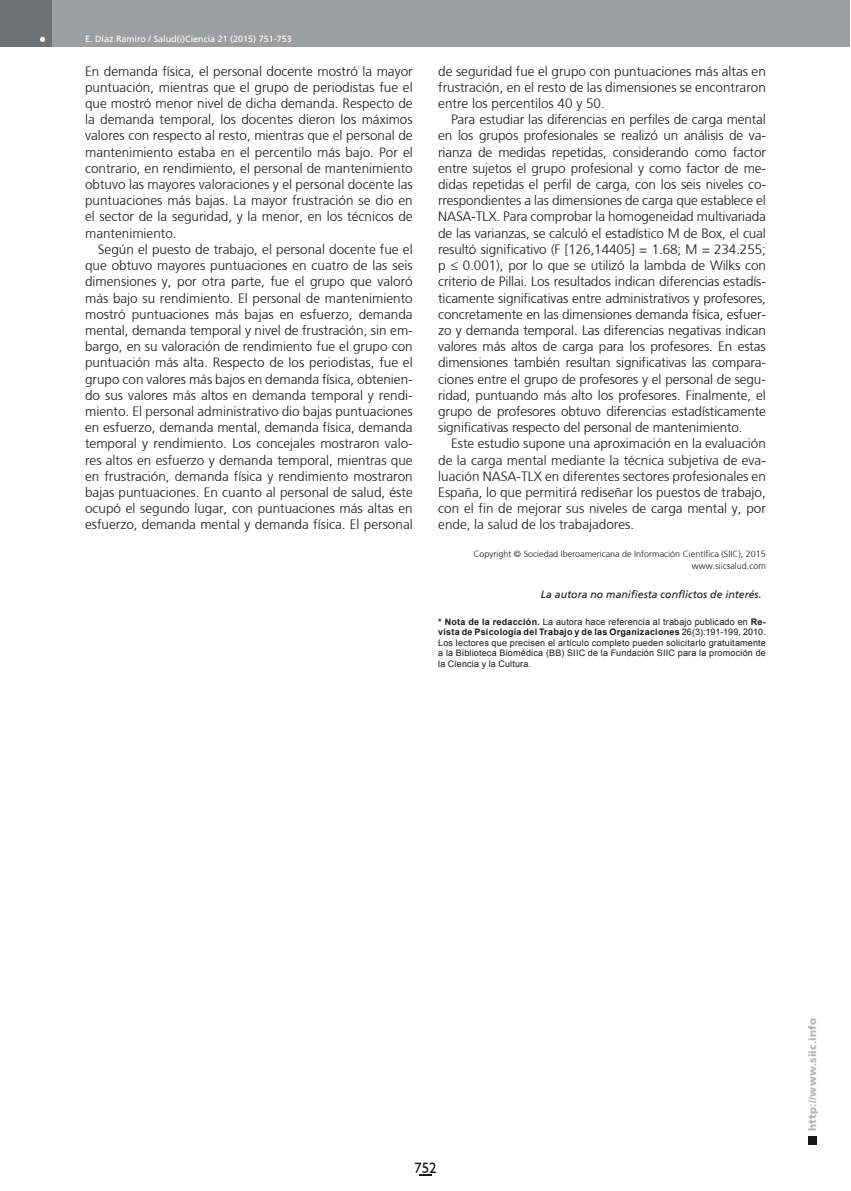
<style>
.page{position:relative;width:851px;height:1191px;background:#fff}
.page>*{position:absolute;margin:0;border:0;box-sizing:border-box;transform-origin:0 0}
.t1{font:15px "Humanist 521 BT";color:#1a171c}
.t2{font:300 13.5px/16.2px "Frutiger";color:#1a171c;text-align:justify}
.t3{font:italic 10.5px "Frutiger";color:#1a171c}
.t4{font:900 10.5px "Frutiger";letter-spacing:.015em;color:#b1b3b4}
.t5{font:9px/10.5px "Arial";letter-spacing:.02em;color:#1a171c;text-align:justify}
.t6{font:300 9px/11.7px "Frutiger";color:#1a171c;text-align:right}
.t7{font:9px "Frutiger";color:#fff}
.s1{font-weight:700}
</style>
<div class="page">
<div style="left:808px;top:1135px;width:8px;height:9px;background:#1a171c"></div>
<svg style="left:419px;top:1174px;width:12px;height:2px"></svg>
<div style="left:37px;top:0;width:812px;height:47px;background:#9d9ea0"></div>
<div style="left:0;top:0;width:51px;height:47px;background:#707173"></div>
<svg style="left:40px;top:36px;width:6px;height:6px"></svg>
<p class="t7" style="left:85px;top:33px;width:208px">E. Díaz Ramiro / Salud(i)Ciencia 21 (2015) 751-753</p>
<p class="t2" style="left:85px;top:63px;width:329px">En demanda física, el personal docente mostró la mayor puntuación, mientras que el grupo de periodistas fue el que mostró menor nivel de dicha demanda. Respecto de la demanda temporal, los docentes dieron los máximos valores con respecto al resto, mientras que el personal de mantenimiento estaba en el percentilo más bajo. Por el contrario, en rendimiento, el personal de mantenimiento obtuvo las mayores valoraciones y el personal docente las puntuaciones más bajas. La mayor frustración se dio en el sector de la seguridad, y la menor, en los técnicos de mantenimiento.</p>
<p class="t2" style="left:85px;top:241px;width:329px;text-indent:13px">Según el puesto de trabajo, el personal docente fue el que obtuvo mayores puntuaciones en cuatro de las seis dimensiones y, por otra parte, fue el grupo que valoró más bajo su rendimiento. El personal de mantenimiento mostró puntuaciones más bajas en esfuerzo, demanda mental, demanda temporal y nivel de frustración, sin em&shy;bargo, en su valoración de rendimiento fue el grupo con puntuación más alta. Respecto de los periodistas, fue el grupo con valores más bajos en demanda física, obtenien&shy;do sus valores más altos en demanda temporal y rendi&shy;miento. El personal administrativo dio bajas puntuaciones en esfuerzo, demanda mental, demanda física, demanda temporal y rendimiento. Los concejales mostraron valo&shy;res altos en esfuerzo y demanda temporal, mientras que en frustración, demanda física y rendimiento mostraron bajas puntuaciones. En cuanto al personal de salud, éste ocupó el segundo lugar, con puntuaciones más altas en esfuerzo, demanda mental y demanda física. El personal</p>
<p class="t2" style="left:438px;top:63px;width:329px">de seguridad fue el grupo con puntuaciones más altas en frustración, en el resto de las dimensiones se encontraron entre los percentilos 40 y 50.</p>
<p class="t2" style="left:438px;top:111px;width:329px;text-indent:13px">Para estudiar las diferencias en perfiles de carga mental en los grupos profesionales se realizó un análisis de va&shy;rianza de medidas repetidas, considerando como factor entre sujetos el grupo profesional y como factor de me&shy;didas repetidas el perfil de carga, con los seis niveles co&shy;rrespondientes a las dimensiones de carga que establece el NASA-TLX. Para comprobar la homogeneidad multivariada de las varianzas, se calculó el estadístico M de Box, el cual resultó significativo (F [126,14405] = 1.68; M = 234.255; p ≤ 0.001), por lo que se utilizó la lambda de Wilks con criterio de Pillai. Los resultados indican diferencias estadís&shy;ticamente significativas entre administrativos y profesores, concretamente en las dimensiones demanda física, esfuer&shy;zo y demanda temporal. Las diferencias negativas indican valores más altos de carga para los profesores. En estas dimensiones también resultan significativas las compara&shy;ciones entre el grupo de profesores y el personal de segu&shy;ridad, puntuando más alto los profesores. Finalmente, el grupo de profesores obtuvo diferencias estadísticamente significativas respecto del personal de mantenimiento.</p>
<p class="t2" style="left:438px;top:435px;width:329px;text-indent:13px">Este estudio supone una aproximación en la evaluación de la carga mental mediante la técnica subjetiva de eva&shy;luación NASA-TLX en diferentes sectores profesionales en España, lo que permitirá rediseñar los puestos de trabajo, con el fin de mejorar sus niveles de carga mental y, por ende, la salud de los trabajadores.</p>
<p class="t6" style="left:473px;top:548px;width:294px">Copyright © Sociedad Iberoamericana de Información Científica (SIIC), 2015 www.siicsalud.com</p>
<p class="t3" style="left:541px;top:588px;width:222px">La autora no manifiesta conflictos de interés.</p>
<p class="t5" style="left:438px;top:616px;width:329px"><span class="s1">* Nota de la redacción.</span> La autora hace referencia al trabajo publicado en <span class="s1">Re&shy;vista de Psicología del Trabajo y de las Organizaciones</span> 26(3):191-199, 2010.<br>Los lectores que precisen el artículo completo pueden solicitarlo gratuitamente a la Biblioteca Biomédica (BB) SIIC de la Fundación SIIC para la promoción de la Ciencia y la Cultura.</p>
<p class="t1" style="left:414px;top:1158px;width:24px">752</p>
<p class="t4" style="left:806px;top:1130px;width:114px;rotate:-90deg">http://www.siic.info</p>
</div>
